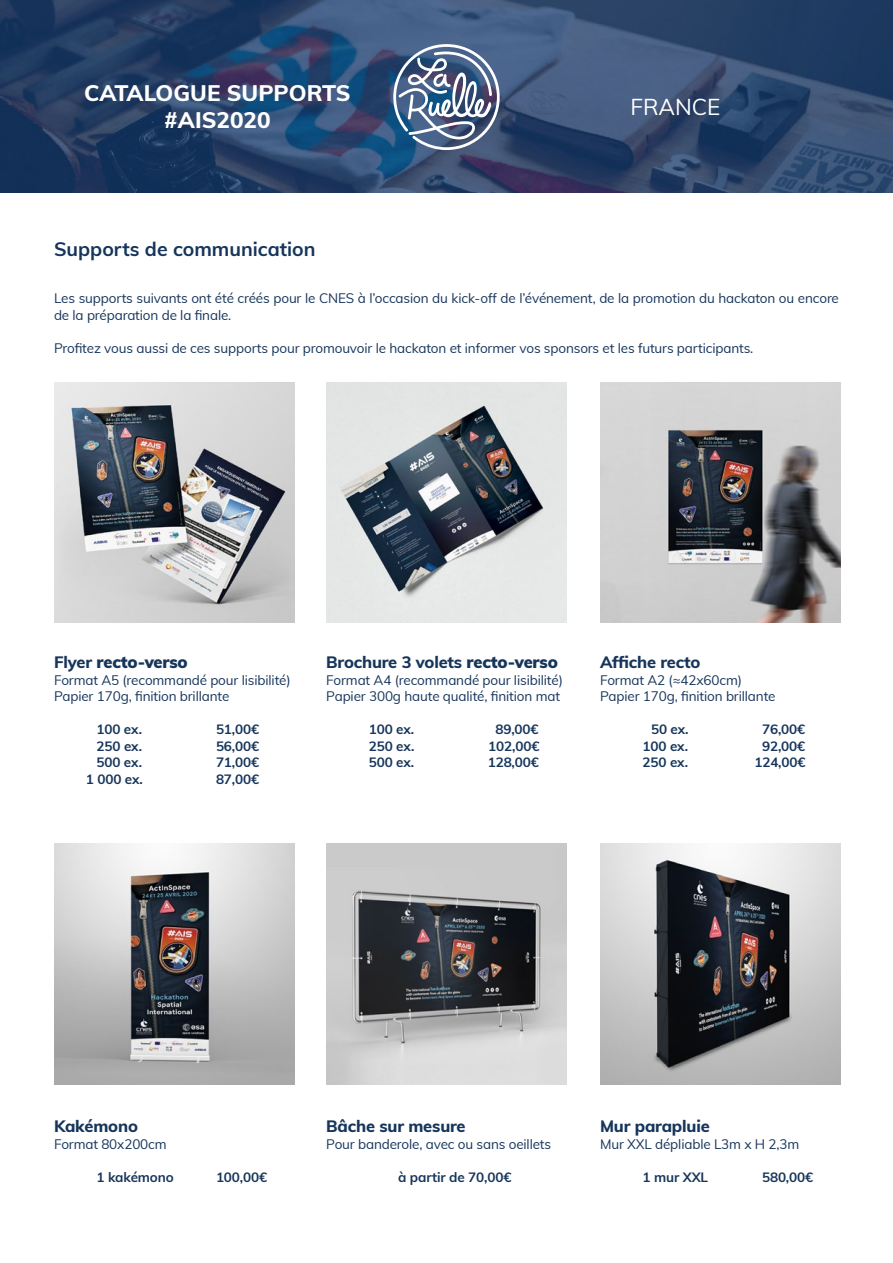
<style>
.page{position:relative;width:893px;height:1263px;background:#fff}
.page>*{position:absolute;margin:0;border:0;box-sizing:border-box;transform-origin:0 0}
.t1{font:800 22.5px/27px "Muli";color:#fff;text-align:center}
.t2{font:22.5px "Muli";color:#fff}
.t3{font:700 19.5px "Muli";color:#16355b}
.t4{font:800 16.5px "Muli";letter-spacing:-.01em;color:#16355b}
.t5{font:900 16.5px "Muli";letter-spacing:-.01em;color:#16355b}
.t6{font:13.5px/16.5px "Muli";letter-spacing:-.01em;color:#16355b}
.t7{font:700 13.5px "Muli";letter-spacing:-.01em;color:#16355b}
.s1{font-weight:800}
.s2{font-weight:900}
</style>
<div class="page">
<svg style="left:0;top:0;width:893px;height:192px;background:#2c466c"></svg>
<svg style="left:393px;top:44px;width:107px;height:106px"></svg>
<img style="left:54px;top:382px;width:240px;height:241px">
<img style="left:326px;top:382px;width:241px;height:241px">
<img style="left:600px;top:382px;width:240px;height:241px">
<img style="left:54px;top:844px;width:240px;height:240px">
<img style="left:326px;top:844px;width:241px;height:240px">
<img style="left:600px;top:844px;width:240px;height:240px">
<h1 class="t1" style="left:84px;top:79px;width:268px">CATALOGUE SUPPORTS #AIS2020</h1>
<h2 class="t3" style="left:54px;top:237px;width:263px">Supports de communication</h2>
<h1 class="t2" style="left:630px;top:92px;width:92px">FRANCE</h1>
<p class="t6" style="left:54px;top:290px;width:786px">Les supports suivants ont été créés pour le CNES à l’occasion du kick-off de l’événement, de la promotion du hackaton ou encore de la préparation de la finale.</p>
<p class="t6" style="left:54px;top:340px;width:701px">Profitez vous aussi de ces supports pour promouvoir le hackaton et informer vos sponsors et les futurs participants.</p>
<p class="t5" style="left:54px;top:652px;width:135px"><span class="s1">Flyer</span> recto-verso</p>
<p class="t6" style="left:54px;top:671px;width:238px">Format A5 (recommandé pour lisibilité)<br>Papier 170g, finition brillante</p>
<p class="t7" style="left:97px;top:721px;width:47px">100 ex.</p>
<p class="t7" style="left:216px;top:721px;width:45px">51,00€</p>
<p class="t7" style="left:97px;top:737px;width:47px">250 ex.</p>
<p class="t7" style="left:216px;top:737px;width:45px">56,00€</p>
<p class="t7" style="left:97px;top:754px;width:47px">500 ex.</p>
<p class="t7" style="left:216px;top:754px;width:45px">71,00€</p>
<p class="t7" style="left:86px;top:770px;width:59px">1 000 ex.</p>
<p class="t7" style="left:216px;top:770px;width:45px">87,00€</p>
<p class="t4" style="left:326px;top:652px;width:233px">Brochure 3 volets <span class="s2">recto-verso</span></p>
<p class="t6" style="left:326px;top:671px;width:238px">Format A4 (recommandé pour lisibilité)<br>Papier 300g haute qualité, finition mat</p>
<p class="t7" style="left:369px;top:721px;width:47px">100 ex.</p>
<p class="t7" style="left:495px;top:721px;width:45px">89,00€</p>
<p class="t7" style="left:369px;top:737px;width:47px">250 ex.</p>
<p class="t7" style="left:488px;top:737px;width:53px">102,00€</p>
<p class="t7" style="left:369px;top:754px;width:47px">500 ex.</p>
<p class="t7" style="left:488px;top:754px;width:53px">128,00€</p>
<p class="t4" style="left:600px;top:652px;width:102px">Affiche recto</p>
<p class="t6" style="left:600px;top:671px;width:177px">Format A2 (≈42x60cm)<br>Papier 170g, finition brillante</p>
<p class="t7" style="left:651px;top:721px;width:39px">50 ex.</p>
<p class="t7" style="left:762px;top:721px;width:45px">76,00€</p>
<p class="t7" style="left:643px;top:737px;width:47px">100 ex.</p>
<p class="t7" style="left:762px;top:737px;width:45px">92,00€</p>
<p class="t7" style="left:643px;top:754px;width:47px">250 ex.</p>
<p class="t7" style="left:754px;top:754px;width:53px">124,00€</p>
<p class="t4" style="left:54px;top:1116px;width:85px">Kakémono</p>
<p class="t6" style="left:54px;top:1135px;width:114px">Format 80x200cm</p>
<p class="t7" style="left:97px;top:1168px;width:79px">1 kakémono</p>
<p class="t7" style="left:216px;top:1168px;width:53px">100,00€</p>
<p class="t4" style="left:326px;top:1116px;width:141px">Bâche sur mesure</p>
<p class="t6" style="left:326px;top:1135px;width:226px">Pour banderole, avec ou sans oeillets</p>
<p class="t7" style="left:398px;top:1168px;width:115px">à partir de 70,00€</p>
<p class="t4" style="left:600px;top:1116px;width:111px">Mur parapluie</p>
<p class="t6" style="left:600px;top:1135px;width:201px">Mur XXL dépliable L3m x H 2,3m</p>
<p class="t7" style="left:643px;top:1168px;width:67px">1 mur XXL</p>
<p class="t7" style="left:762px;top:1168px;width:53px">580,00€</p>
</div>
